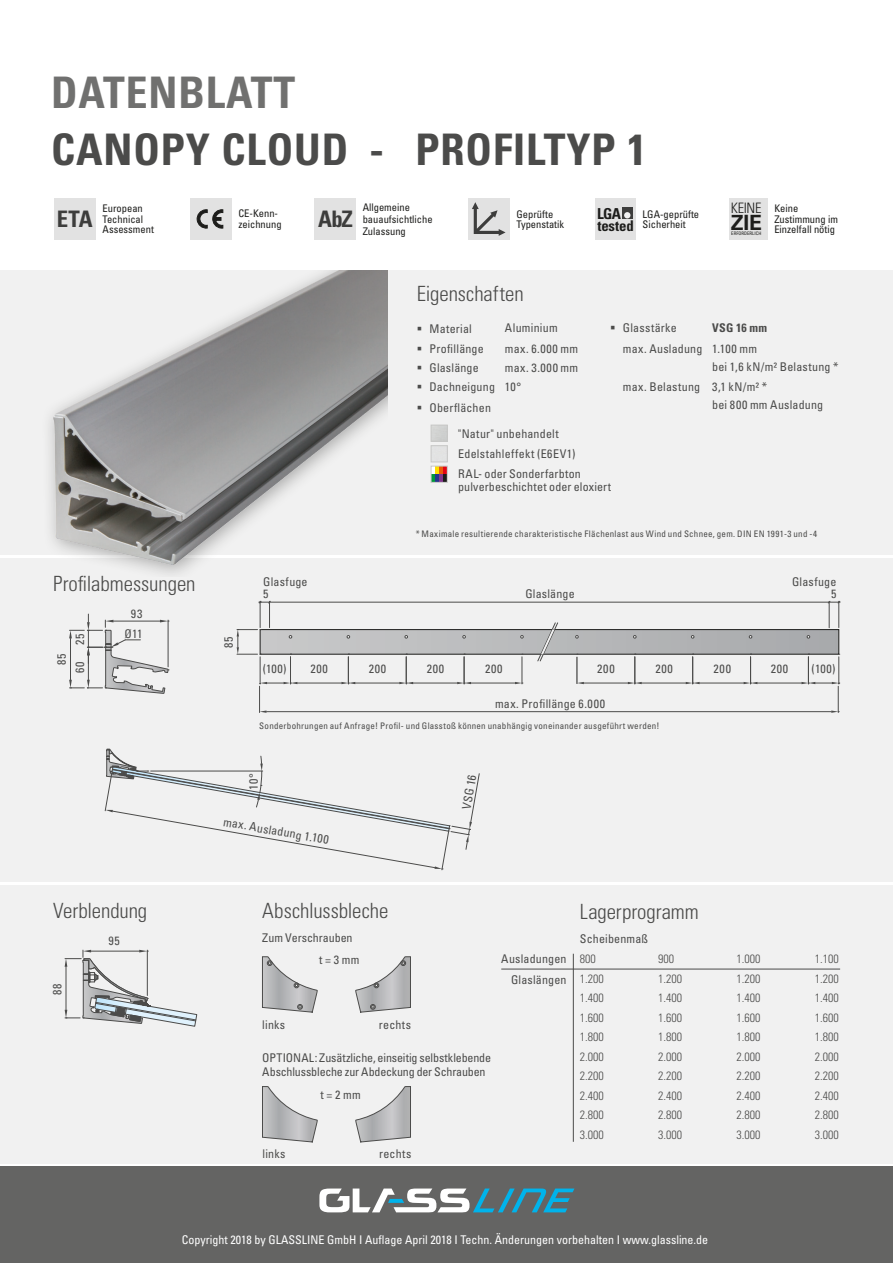
<style>
.page{position:relative;width:893px;height:1263px;background:#fff}
.page>*{position:absolute;margin:0;border:0;box-sizing:border-box;transform-origin:0 0}
.t1{font:700 condensed 43.5px "Univers LT Std";letter-spacing:.02em;color:#4b4b4a}
.t2{font:700 condensed 43.5px "Univers LT Std";letter-spacing:.02em;color:#70706f}
.t3{font:700 condensed 22.8px "Univers LT Std";letter-spacing:-.04em;color:#3d3d3c}
.t4{font:300 condensed 21px "Univers LT Std";letter-spacing:-.005em;color:#4b4b4a}
.t5{font:700 21px "Univers LT Std";color:#1d1d1b}
.t6{font:700 condensed 15.15px "Univers LT Std";color:#1d1d1b}
.t7{font:700 condensed 14.85px "Univers LT Std";letter-spacing:-.01em;color:#1d1d1b}
.t8{font:300 condensed 14.4px "Univers LT Std";letter-spacing:-.025em;color:#1d1d1b}
.t9{font:condensed 12px/12.5px "Univers LT Std";letter-spacing:.015em;color:#4b4b4a}
.t10{font:300 condensed 12px/19.5px "Univers LT Std";color:#4b4b4a}
.t11{font:condensed 12px "Univers LT Std";color:#fff}
.t12{font:condensed 12px/14.4px "Univers LT Std";letter-spacing:-.015em;color:#4b4b4a}
.t13{font:condensed 12px "Univers LT Std";letter-spacing:-.005em;color:#4b4b4a}
.t14{font:700 condensed 12px "Univers LT Std";letter-spacing:.025em;color:#4b4b4a}
.t15{font:condensed 10.5px/10.5px "Univers LT Std";color:#1d1d1b}
.t16{font:condensed 9px "Univers LT Std";letter-spacing:.03em;color:#4b4b4a}
.t17{font:condensed 4.8px "Univers LT Std";letter-spacing:.01em;color:#1d1d1b}
.s1{font-weight:400}
</style>
<div class="page">
<div style="left:0;top:271px;width:893px;height:893px;background:#f1f1f1"></div>
<hr style="left:0;top:882px;width:893px;height:2px;background:#fff">
<hr style="left:0;top:555px;width:893px;height:2px;background:#fff">
<svg style="left:65px;top:950px;width:132px;height:77px"></svg>
<svg style="left:105px;top:749px;width:375px;height:121px"></svg>
<svg style="left:355px;top:956px;width:56px;height:56px"></svg>
<svg style="left:262px;top:956px;width:56px;height:56px"></svg>
<svg style="left:262px;top:1086px;width:56px;height:56px"></svg>
<svg style="left:355px;top:1086px;width:56px;height:56px"></svg>
<img style="left:20px;top:271px;width:367px;height:303px">
<div style="left:431px;top:445px;width:17px;height:17px;border:1px solid #c7c7c6"></div>
<svg style="left:433px;top:468px;width:13px;height:13px"></svg>
<div style="left:431px;top:466px;width:17px;height:17px;border:1px solid #c7c7c6"></div>
<div style="left:431px;top:425px;width:17px;height:17px;border:1px solid #c7c7c6"></div>
<div style="left:0;top:1166px;width:893px;height:97px;background:#646463"></div>
<svg style="left:319px;top:1188px;width:255px;height:24px"></svg>
<svg style="left:237px;top:601px;width:603px;height:112px"></svg>
<div style="left:468px;top:198px;width:42px;height:42px;background:#e2e2e2"></div>
<svg style="left:472px;top:202px;width:34px;height:34px"></svg>
<div style="left:190px;top:198px;width:42px;height:42px;background:#e2e2e2"></div>
<svg style="left:197px;top:209px;width:26px;height:20px"></svg>
<div style="left:729px;top:198px;width:38px;height:42px;background:#e2e2e2"></div>
<div style="left:315px;top:198px;width:41px;height:42px;background:#e2e2e2"></div>
<div style="left:54px;top:198px;width:42px;height:42px;background:#e2e2e2"></div>
<div style="left:595px;top:198px;width:41px;height:42px;background:#e2e2e2"></div>
<svg style="left:622px;top:208px;width:11px;height:11px"></svg>
<svg style="left:69px;top:614px;width:100px;height:80px"></svg>
<hr style="left:501px;top:969px;width:339px;height:1px;background:#4b4b4a">
<hr style="left:573px;top:954px;width:1px;height:188px;background:#4b4b4a">
<h1 class="t2" style="left:51px;top:66px;width:246px">DATENBLATT</h1>
<h1 class="t1" style="left:51px;top:123px;width:597px">CANOPY CLOUD - PROFILTYP 1</h1>
<p class="t8" style="left:731px;top:200px;width:32px">KEINE</p>
<h3 class="t5" style="left:731px;top:210px;width:32px">ZIE</h3>
<p class="t17" style="left:731px;top:230px;width:32px">ERFORDERLICH</p>
<p class="t15" style="left:103px;top:203px;width:53px">European<br>Technical<br>Assessment</p>
<p class="t15" style="left:238px;top:208px;width:45px">CE-Kenn&shy;zeichnung</p>
<p class="t15" style="left:363px;top:201px;width:71px;line-height:12px">Allgemeine bauaufsichtliche<br>Zulassung</p>
<p class="t15" style="left:517px;top:208px;width:49px">Geprüfte<br>Typenstatik</p>
<p class="t15" style="left:643px;top:208px;width:58px">LGA-geprüfte<br>Sicherheit</p>
<p class="t15" style="left:774px;top:203px;width:65px">Keine<br>Zustimmung im<br>Einzelfall nötig</p>
<h2 class="t3" style="left:57px;top:205px;width:37px">ETA</h2>
<h2 class="t3" style="left:318px;top:205px;width:36px">AbZ</h2>
<p class="t6" style="left:597px;top:204px;width:25px">LGA</p>
<p class="t7" style="left:597px;top:216px;width:38px">tested</p>
<h3 class="t4" style="left:417px;top:281px;width:109px">Eigenschaften</h3>
<p class="t9" style="left:417px;top:322px;width:57px">▪ Material</p>
<p class="t9" style="left:505px;top:322px;width:54px">Aluminium</p>
<p class="t9" style="left:417px;top:342px;width:69px">▪ Profillänge</p>
<p class="t9" style="left:505px;top:342px;width:75px">max. 6.000 mm</p>
<p class="t9" style="left:417px;top:361px;width:64px">▪ Glaslänge</p>
<p class="t9" style="left:505px;top:361px;width:75px">max. 3.000 mm</p>
<p class="t9" style="left:417px;top:380px;width:106px">▪ Dachneigung 10°</p>
<p class="t9" style="left:417px;top:401px;width:76px">▪ Oberflächen</p>
<p class="t9" style="left:610px;top:322px;width:68px">▪ Glasstärke</p>
<p class="t14" style="left:712px;top:321px;width:57px">VSG 16 mm</p>
<p class="t9" style="left:712px;top:339px;width:128px;line-height:18px;text-indent:-89px">max. Ausladung 1.100 mm<br>bei 1,6 kN/m² Belastung *</p>
<p class="t9" style="left:712px;top:377px;width:113px;line-height:18px;text-indent:-89px">max. Belastung 3,1 kN/m² *<br>bei 800 mm Ausladung</p>
<p class="t9" style="left:458px;top:423px;width:124px;line-height:20px">"Natur" unbehandelt<br>Edelstahleffekt (E6EV1)<br>RAL- oder Sonderfarbton</p>
<p class="t9" style="left:458px;top:480px;width:155px">pulverbeschichtet oder eloxiert</p>
<h3 class="t4" style="left:53px;top:571px;width:144px">Profilabmessungen</h3>
<p class="t9" style="left:74px;top:645px;width:13px;rotate:-90deg">25</p>
<p class="t9" style="left:52px;top:673px;width:21px;line-height:18.3px;text-indent:8px;rotate:-90deg">85<br>60</p>
<p class="t9" style="left:131px;top:607px;width:13px">93</p>
<p class="t9" style="left:125px;top:627px;width:19px">Ø11</p>
<p class="t16" style="left:416px;top:528px;width:403px">* Maximale resultierende charakteristische Flächenlast aus Wind und Schnee, gem. DIN EN 1991-3 und -4</p>
<p class="t9" style="left:222px;top:648px;width:13px;rotate:-90deg">85</p>
<p class="t9" style="left:263px;top:575px;width:46px">Glasfuge<br>5</p>
<p class="t9" style="left:792px;top:575px;width:46px;text-align:right">Glasfuge<br>5</p>
<p class="t9" style="left:525px;top:587px;width:51px">Glaslänge</p>
<p class="t9" style="left:263px;top:662px;width:25px">(100)</p>
<p class="t9" style="left:311px;top:662px;width:19px">200</p>
<p class="t9" style="left:369px;top:662px;width:19px">200</p>
<p class="t9" style="left:427px;top:662px;width:19px">200</p>
<p class="t9" style="left:485px;top:662px;width:19px">200</p>
<p class="t9" style="left:597px;top:662px;width:19px">200</p>
<p class="t9" style="left:655px;top:662px;width:19px">200</p>
<p class="t9" style="left:714px;top:662px;width:19px">200</p>
<p class="t9" style="left:771px;top:662px;width:19px">200</p>
<p class="t9" style="left:812px;top:662px;width:25px">(100)</p>
<p class="t9" style="left:495px;top:697px;width:111px">max. Profillänge 6.000</p>
<p class="t16" style="left:259px;top:720px;width:402px">Sonderbohrungen auf Anfrage! Profil- und Glasstoß können unabhängig voneinander ausgeführt werden!</p>
<p class="t9" style="left:247px;top:790px;width:18px;rotate:-90deg">10°</p>
<p class="t9" style="left:460px;top:808px;width:36px;rotate:-80deg">VSG 16</p>
<p class="t9" style="left:225px;top:815px;width:108px;rotate:10deg">max. Ausladung 1.100</p>
<h3 class="t4" style="left:53px;top:897px;width:96px">Verblendung</h3>
<h3 class="t4" style="left:262px;top:897px;width:128px">Abschlussbleche</h3>
<h3 class="t4" style="left:580px;top:899px;width:121px">Lagerprogramm</h3>
<p class="t9" style="left:580px;top:932px;width:70px">Scheibenmaß</p>
<p class="t9" style="left:511px;top:973px;width:57px">Glaslängen</p>
<p class="t13" style="left:262px;top:930px;width:92px">Zum Verschrauben</p>
<p class="t9" style="left:109px;top:934px;width:13px">95</p>
<p class="t10" style="left:580px;top:949px;width:25px;text-indent:-79px"><span class="s1">Ausladungen</span> 800<br>1.200<br>1.400<br>1.600<br>1.800<br>2.000<br>2.200<br>2.400<br>2.800<br>3.000</p>
<p class="t10" style="left:658px;top:949px;width:25px">900<br>1.200<br>1.400<br>1.600<br>1.800<br>2.000<br>2.200<br>2.400<br>2.800<br>3.000</p>
<p class="t10" style="left:736px;top:949px;width:25px;text-align:justify">1.000<br>1.200<br>1.400<br>1.600<br>1.800<br>2.000<br>2.200<br>2.400<br>2.800<br>3.000</p>
<p class="t10" style="left:815px;top:949px;width:25px;text-align:justify">1.100<br>1.200<br>1.400<br>1.600<br>1.800<br>2.000<br>2.200<br>2.400<br>2.800<br>3.000</p>
<p class="t9" style="left:319px;top:953px;width:42px">t = 3 mm</p>
<p class="t9" style="left:51px;top:995px;width:13px;rotate:-90deg">88</p>
<p class="t9" style="left:262px;top:1018px;width:24px">links</p>
<p class="t9" style="left:379px;top:1018px;width:34px">rechts</p>
<p class="t12" style="left:262px;top:1050px;width:230px">OPTIONAL: Zusätzliche, einseitig selbstklebende<br>Abschlussbleche zur Abdeckung der Schrauben</p>
<p class="t9" style="left:320px;top:1088px;width:42px">t = 2 mm</p>
<p class="t9" style="left:262px;top:1147px;width:24px">links</p>
<p class="t9" style="left:379px;top:1147px;width:34px">rechts</p>
<p class="t11" style="left:182px;top:1232px;width:528px">Copyright 2018 by GLASSLINE GmbH I Auflage April 2018 I Techn. Änderungen vorbehalten I www.glassline.de</p>
</div>
